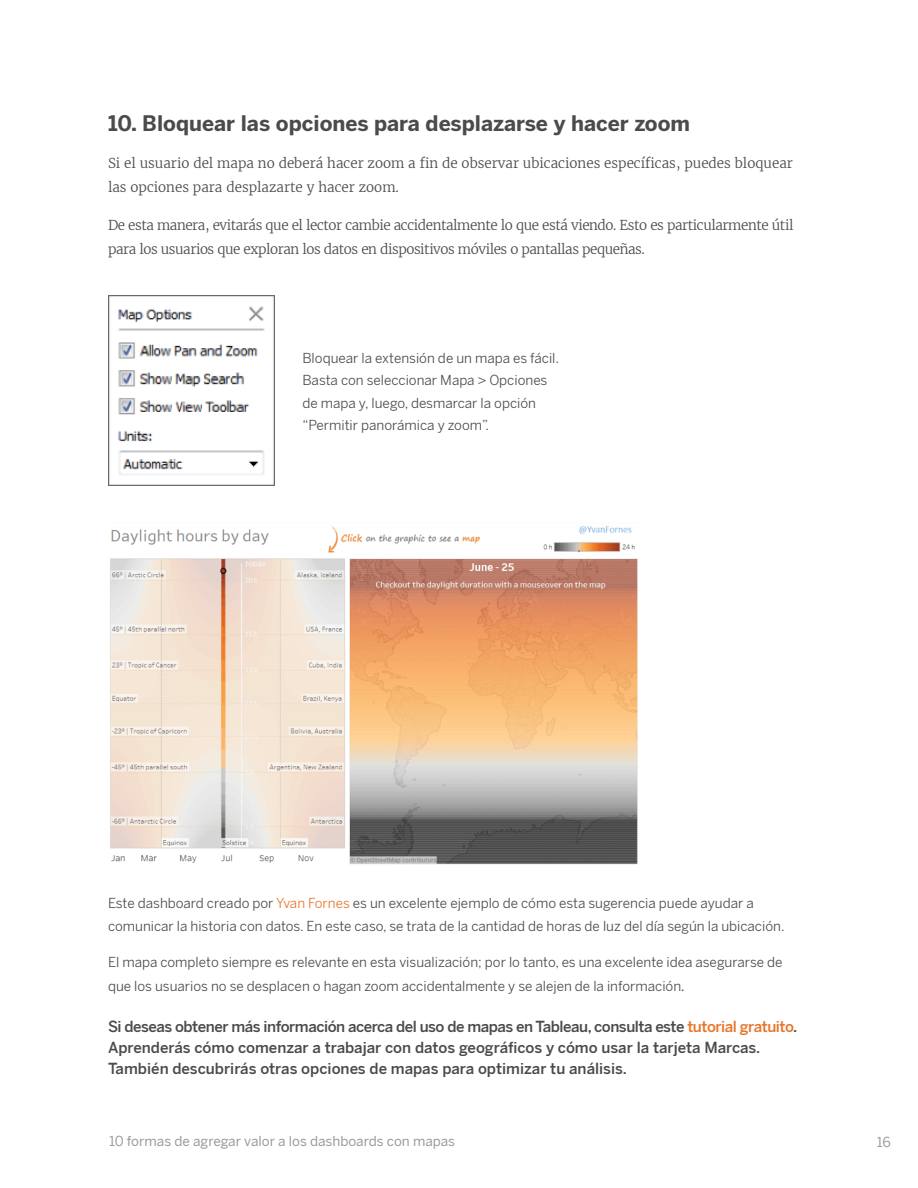
<style>
.page{position:relative;width:918px;height:1188px;background:#fff}
.page>*{position:absolute;margin:0;border:0;box-sizing:border-box;transform-origin:0 0}
.BODYCOPY-standard{font:700 21px "Benton Sans";color:#4b4b4b}
.BODYCOPY-standard-2{font:500 15px/21px "Benton Sans";letter-spacing:-.01em;color:#4b4b4b}
.BODYCOPY-standard-3{font:500 15px "Benton Sans";letter-spacing:-.03em;color:#4b4b4b}
.BODYCOPY-standard-4{font:13.5px/22.5px "Benton Sans";color:#4b4b4b}
.BODYCOPY-standard-5{font:300 13.5px/24px "Merriweather";letter-spacing:-.03em;color:#4b4b4b}
.BODYCOPY-standard-6{font:300 13.5px/24px "Merriweather";color:#4b4b4b}
.t1{font:13.5px "Benton Sans";color:#9b9b9b}
.s1{color:#e8762c}
.s2{font-family:"Merriweather";font-weight:300}
</style>
<div class="page">
<img style="left:109px;top:295px;width:166px;height:191px">
<img style="left:110px;top:525px;width:528px;height:340px">
<p class="BODYCOPY-standard" style="left:108px;top:110px;width:584px">10. Bloquear las opciones para desplazarse y hacer zoom</p>
<p class="BODYCOPY-standard-6" style="left:108px;top:151px;width:686px">Si el usuario del mapa no deberá hacer zoom a fin de observar ubicaciones específicas, puedes bloquear las opciones para desplazarte y hacer zoom.</p>
<p class="BODYCOPY-standard-5" style="left:108px;top:212px;width:687px">De esta manera, evitarás que el lector cambie accidentalmente lo que está viendo. Esto es particularmente útil para los usuarios que exploran los datos en dispositivos móviles o pantallas pequeñas.</p>
<p class="BODYCOPY-standard-4" style="left:302px;top:347px;width:258px">Bloquear la extensión de un mapa es fácil.<br>Basta con seleccionar Mapa &gt; Opciones de mapa y, luego, desmarcar la opción “Permitir panorámica y zoom”.</p>
<p class="BODYCOPY-standard-4" style="left:108px;top:892px;width:678px">Este dashboard creado por <span class="s1">Yvan Fornes</span> es un excelente ejemplo de cómo esta sugerencia puede ayudar a comunicar la historia con datos. En este caso, se trata de la cantidad de horas de luz del día según la ubicación.</p>
<p class="BODYCOPY-standard-4" style="left:108px;top:950px;width:676px;line-height:24px">El mapa completo siempre es relevante en esta visualización; por lo tanto, es una excelente idea asegurarse de que los usuarios no se desplacen o hagan zoom accidentalmente y se alejen de la información<span class="s2">.</span></p>
<p class="BODYCOPY-standard-3" style="left:108px;top:1017px;width:691px">Si deseas obtener más información acerca del uso de mapas en Tableau, consulta este <span class="s1">tutorial gratuito</span>.</p>
<p class="BODYCOPY-standard-2" style="left:108px;top:1037px;width:654px">Aprenderás cómo comenzar a trabajar con datos geográficos y cómo usar la tarjeta Marcas.<br>También descubrirás otras opciones de mapas para optimizar tu análisis.</p>
<p class="t1" style="left:109px;top:1133px;width:348px">10 formas de agregar valor a los dashboards con mapas</p>
<p class="t1" style="left:877px;top:1134px;width:16px">16</p>
</div>
